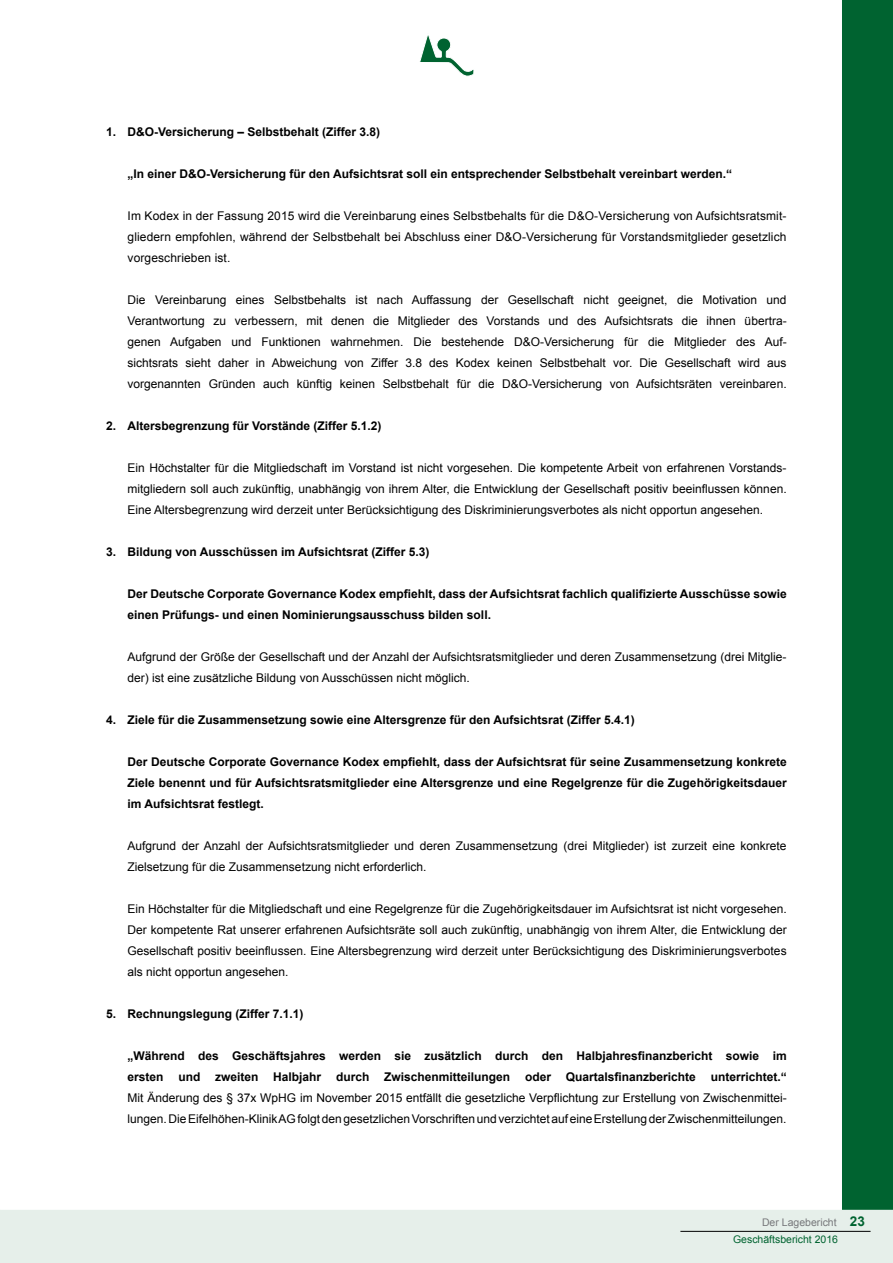
<style>
.page{position:relative;width:893px;height:1263px;background:#fff}
.page>*{position:absolute;margin:0;border:0;box-sizing:border-box;transform-origin:0 0}
.t1{font:12px/21px "Arial";color:#000;text-align:justify}
.t2{font:700 12px/21px "Arial";color:#000}
.t3{font:10.5px "Arial";color:#006330}
.t4{font:10.5px "Arial";color:#77787b}
.s1{font-weight:700;font-size:13.5px;color:#006330}
</style>
<div class="page">
<div style="left:1px;top:1210px;width:892px;height:53px;background:#e6efea"></div>
<svg style="left:0;top:1210px;width:1px;height:53px"></svg>
<hr style="left:680px;top:1231px;width:190px;height:1px;background:#000">
<svg style="left:419px;top:35px;width:55px;height:42px"></svg>
<div style="left:842px;top:0;width:51px;height:1210px;background:#006330"></div>
<p class="t2" style="left:106px;top:122px;width:275px">1. D&amp;O-Versicherung – Selbstbehalt (Ziffer 3.8)</p>
<p class="t2" style="left:128px;top:164px;width:606px">„In einer D&amp;O-Versicherung für den Aufsichtsrat soll ein entsprechender Selbstbehalt vereinbart werden.“</p>
<p class="t1" style="left:128px;top:206px;width:660px">Im Kodex in der Fassung 2015 wird die Vereinbarung eines Selbstbehalts für die D&amp;O-Versicherung von Aufsichtsratsmit&shy;gliedern empfohlen, während der Selbstbehalt bei Abschluss einer D&amp;O-Versicherung für Vorstandsmitglieder gesetzlich vorgeschrieben ist.</p>
<p class="t1" style="left:128px;top:290px;width:661px">Die Vereinbarung eines Selbstbehalts ist nach Auffassung der Gesellschaft nicht geeignet, die Motivation und Verantwortung zu verbessern, mit denen die Mitglieder des Vorstands und des Aufsichtsrats die ihnen übertra&shy;genen Aufgaben und Funktionen wahrnehmen. Die bestehende D&amp;O-Versicherung für die Mitglieder des Auf&shy;sichtsrats sieht daher in Abweichung von Ziffer 3.8 des Kodex keinen Selbstbehalt vor. Die Gesellschaft wird aus vorgenannten Gründen auch künftig keinen Selbstbehalt für die D&amp;O-Versicherung von Aufsichtsräten vereinbaren.</p>
<p class="t2" style="left:106px;top:416px;width:277px">2. Altersbegrenzung für Vorstände (Ziffer 5.1.2)</p>
<p class="t1" style="left:128px;top:458px;width:661px">Ein Höchstalter für die Mitgliedschaft im Vorstand ist nicht vorgesehen. Die kompetente Arbeit von erfahrenen Vorstands&shy;mitgliedern soll auch zukünftig, unabhängig von ihrem Alter, die Entwicklung der Gesellschaft positiv beeinflussen können.<br>Eine Altersbegrenzung wird derzeit unter Berücksichtigung des Diskriminierungsverbotes als nicht opportun angesehen.</p>
<p class="t2" style="left:106px;top:542px;width:325px">3. Bildung von Ausschüssen im Aufsichtsrat (Ziffer 5.3)</p>
<p class="t2" style="left:128px;top:584px;width:661px">Der Deutsche Corporate Governance Kodex empfiehlt, dass der Aufsichtsrat fachlich qualifizierte Ausschüsse sowie einen Prüfungs- und einen Nominierungsausschuss bilden soll.</p>
<p class="t1" style="left:128px;top:647px;width:661px">Aufgrund der Größe der Gesellschaft und der Anzahl der Aufsichtsratsmitglieder und deren Zusammensetzung (drei Mitglie&shy;der) ist eine zusätzliche Bildung von Ausschüssen nicht möglich.</p>
<p class="t2" style="left:106px;top:710px;width:530px">4. Ziele für die Zusammensetzung sowie eine Altersgrenze für den Aufsichtsrat (Ziffer 5.4.1)</p>
<p class="t2" style="left:128px;top:752px;width:661px;text-align:justify">Der Deutsche Corporate Governance Kodex empfiehlt, dass der Aufsichtsrat für seine Zusammensetzung konkrete Ziele benennt und für Aufsichtsratsmitglieder eine Altersgrenze und eine Regelgrenze für die Zugehörigkeitsdauer im Aufsichtsrat festlegt.</p>
<p class="t1" style="left:128px;top:836px;width:661px">Aufgrund der Anzahl der Aufsichtsratsmitglieder und deren Zusammensetzung (drei Mitglieder) ist zurzeit eine konkrete<br>Zielsetzung für die Zusammensetzung nicht erforderlich.</p>
<p class="t1" style="left:128px;top:899px;width:661px">Ein Höchstalter für die Mitgliedschaft und eine Regelgrenze für die Zugehörigkeitsdauer im Aufsichtsrat ist nicht vorgesehen.<br>Der kompetente Rat unserer erfahrenen Aufsichtsräte soll auch zukünftig, unabhängig von ihrem Alter, die Entwicklung der Gesellschaft positiv beeinflussen. Eine Altersbegrenzung wird derzeit unter Berücksichtigung des Diskriminierungsverbotes als nicht opportun angesehen.</p>
<p class="t2" style="left:106px;top:1004px;width:199px">5. Rechnungslegung (Ziffer 7.1.1)</p>
<p class="t2" style="left:128px;top:1046px;width:661px">„Während des Geschäftsjahres werden sie zusätzlich durch den Halbjahresfinanzbericht sowie im ersten und zweiten Halbjahr durch Zwischenmitteilungen oder Quartalsfinanzberichte unterrichtet.“</p>
<p class="t1" style="left:128px;top:1088px;width:661px">Mit Änderung des § 37x WpHG im November 2015 entfällt die gesetzliche Verpflichtung zur Erstellung von Zwischenmittei&shy;lungen. Die Eifelhöhen-Klinik AG folgt den gesetzlichen Vorschriften und verzichtet auf eine Erstellung der Zwischenmitteilungen.</p>
<p class="t4" style="left:762px;top:1216px;width:104px">Der Lagebericht <span class="s1">23</span></p>
<p class="t3" style="left:733px;top:1232px;width:107px">Geschäftsbericht 2016</p>
</div>
